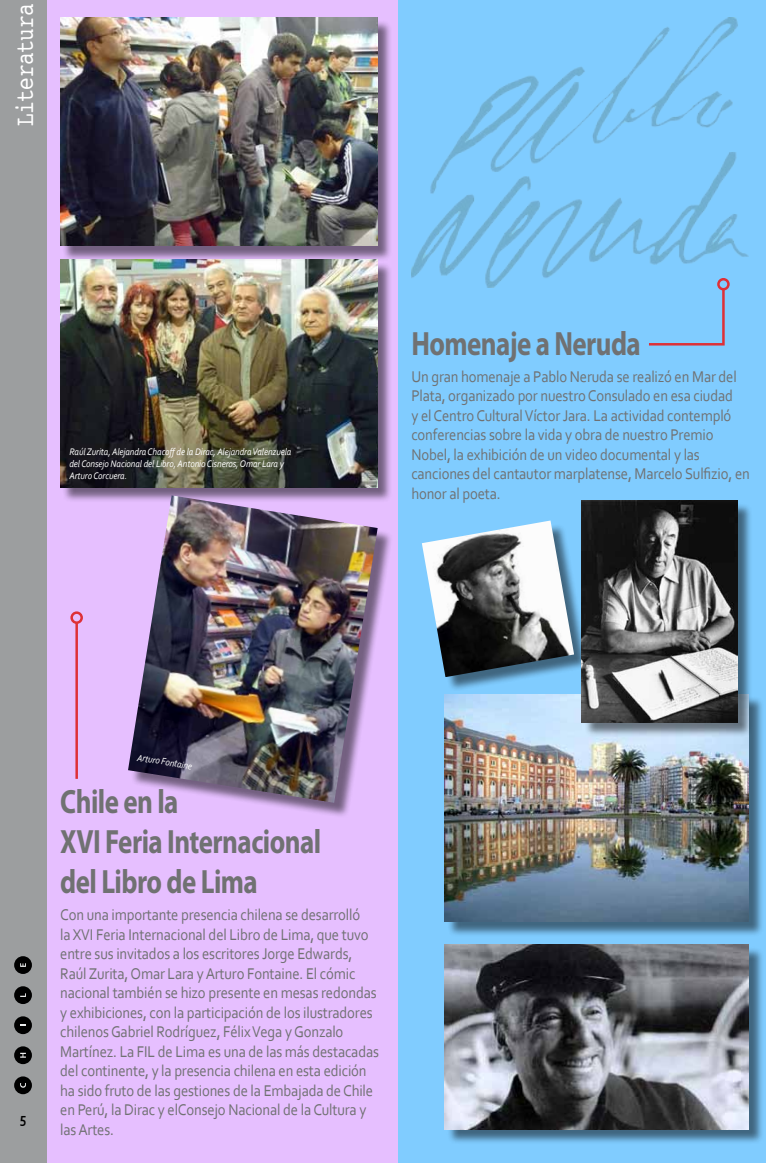
<style>
.page{position:relative;width:766px;height:1163px;background:#fff}
.page>*{position:absolute;margin:0;border:0;box-sizing:border-box;transform-origin:0 0}
.t1{font:700 33.75px/40px "Myriad Pro";letter-spacing:-.02em;color:#707172;scale:.8 1}
.t2{font:26.38px "Courier";letter-spacing:-.02em;color:#fff;scale:.8 1}
.t3{font:16.25px/19.5px "Corbel";letter-spacing:-.01em;color:#707172;scale:.9 1}
.t4{font:700 15px "Corbel";color:#000;scale:.9 1}
.t5{font:italic 10px/12px "Corbel";letter-spacing:-.01em;color:#fff;scale:.9 1}
</style>
<div class="page">
<div style="left:397px;top:0;width:368px;height:1162px;background:#80ccff"></div>
<div style="left:46px;top:0;width:351px;height:1162px;background:#e6bfff"></div>
<img style="left:411px;top:18px;width:337px;height:269px">
<div style="left:446px;top:696px;width:317px;height:240px;background:#000;opacity:.5"></div>
<img style="left:445px;top:694px;width:303px;height:227px">
<div style="left:424px;top:522px;width:164px;height:170px;background:#000;opacity:.5"></div>
<img style="left:422px;top:520px;width:152px;height:157px">
<div style="left:446px;top:946px;width:317px;height:198px;background:#000;opacity:.5"></div>
<img style="left:445px;top:944px;width:303px;height:185px">
<div style="left:583px;top:502px;width:170px;height:235px;background:#000;opacity:.5"></div>
<img style="left:581px;top:500px;width:156px;height:222px">
<svg style="left:649px;top:288px;width:76px;height:58px"></svg>
<div style="left:717px;top:278px;width:12px;height:12px;border:2px solid #de3037;border-radius:50%"></div>
<div style="left:62px;top:261px;width:330px;height:242px;background:#000;opacity:.5"></div>
<img style="left:60px;top:259px;width:317px;height:228px">
<div style="left:62px;top:20px;width:330px;height:241px;background:#000;opacity:.5"></div>
<img style="left:60px;top:18px;width:317px;height:228px">
<div style="left:130px;top:497px;width:262px;height:320px;background:#000;opacity:.5"></div>
<img style="left:128px;top:495px;width:249px;height:307px">
<hr style="left:75px;top:622px;width:3px;height:156px;background:#de3037">
<div style="left:70px;top:611px;width:13px;height:13px;border:2px solid #de3037;border-radius:50%"></div>
<div style="left:0;top:0;width:46px;height:1162px;background:#9c9e9f"></div>
<div style="left:14px;top:1076px;width:18px;height:17px;background:#000;border-radius:50%"></div>
<div style="left:14px;top:1046px;width:18px;height:17px;background:#000;border-radius:50%"></div>
<div style="left:14px;top:1016px;width:18px;height:17px;background:#000;border-radius:50%"></div>
<div style="left:14px;top:986px;width:18px;height:17px;background:#000;border-radius:50%"></div>
<div style="left:14px;top:956px;width:18px;height:17px;background:#000;border-radius:50%"></div>
<svg style="left:20px;top:1083px;width:6px;height:4px"></svg>
<svg style="left:20px;top:1052px;width:6px;height:5px"></svg>
<svg style="left:20px;top:963px;width:6px;height:3px"></svg>
<h2 class="t2" style="left:4px;top:126px;width:155px;rotate:-90deg">Literatura</h2>
<p class="t5" style="left:69px;top:445px;width:248px">Raúl Zurita, Alejandra Chacoff de la Dirac, Alejandra Valenzuela del Consejo Nacional del Libro, Antonio Cisneros, Omar Lara y<br>Arturo Corcuera.</p>
<h1 class="t1" style="left:411px;top:322px;width:288px">Homenaje a Neruda</h1>
<p class="t3" style="left:411px;top:366px;width:377px">Un gran homenaje a Pablo Neruda se realizó en Mar del Plata, organizado por nuestro Consulado en esa ciudad<br>y el Centro Cultural Víctor Jara. La actividad contempló conferencias sobre la vida y obra de nuestro Premio Nobel, la exhibición de un video documental y las canciones del cantautor marplatense, Marcelo Sulfizio, en honor al poeta.</p>
<p class="t4" style="left:20px;top:1108px;width:9px">5</p>
<p class="t5" style="left:138px;top:751px;width:63px;rotate:9deg">Arturo Fontaine</p>
<h1 class="t1" style="left:60px;top:780px;width:328px">Chile en la<br>XVI Feria Internacional del Libro de Lima</h1>
<p class="t3" style="left:60px;top:904px;width:355px">Con una importante presencia chilena se desarrolló<br>la XVI Feria Internacional del Libro de Lima, que tuvo entre sus invitados a los escritores Jorge Edwards, Raúl Zurita, Omar Lara y Arturo Fontaine. El cómic nacional también se hizo presente en mesas redondas y exhibiciones, con la participación de los ilustradores chilenos Gabriel Rodríguez, Félix Vega y Gonzalo Martínez. La FIL de Lima es una de las más destacadas del continente, y la presencia chilena en esta edición ha sido fruto de las gestiones de la Embajada de Chile en Perú, la Dirac y elConsejo Nacional de la Cultura y las Artes.</p>
</div>
